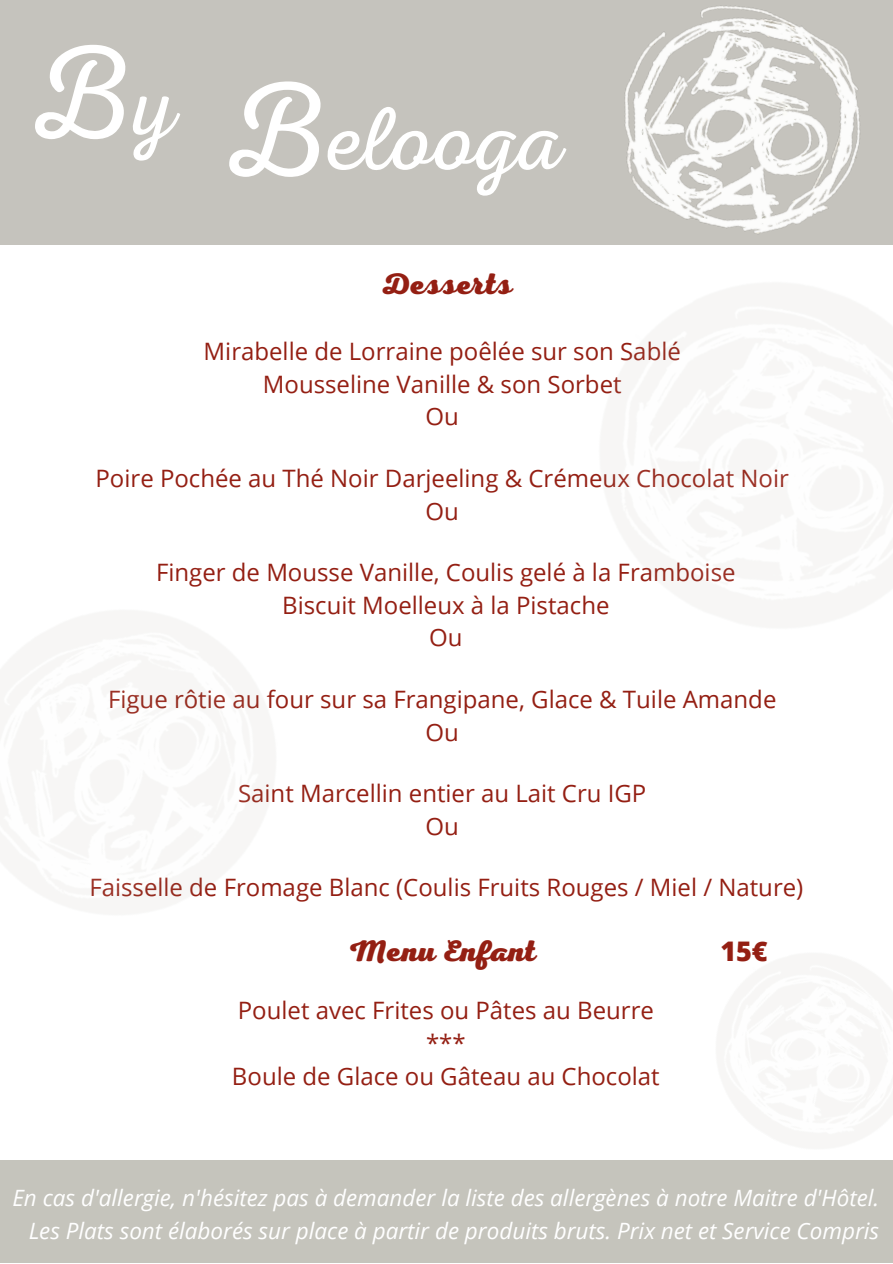
<style>
.page{position:relative;width:893px;height:1264px;background:#fff}
.page>*{position:absolute;margin:0;border:0;box-sizing:border-box;transform-origin:0 0}
.t1{font:133.35px "RTL Adam Script Light";color:#fff}
.t2{font:89.85px "RTL Adam Script Light";color:#fff}
.t3{font:30px "RTL Adam Script Heavy";color:#941f13}
.t4{font:800 27px "Open Sans";color:#941f13}
.t5{font:24px/32.5px "Open Sans";color:#941f13;text-align:center}
.t6{font:italic 22.5px "Open Sans";color:#fff}
.s1{font-size:134.85px}
</style>
<div class="page">
<div style="left:0;top:0;width:892px;height:244px;background:#c5c3bd"></div>
<div style="left:0;top:1160px;width:892px;height:102px;background:#c5c4bc"></div>
<img style="left:625px;top:6px;width:235px;height:214px">
<img style="left:525px;top:220px;width:367px;height:25px">
<h1 class="t1" style="left:23px;top:17px;width:113px">B</h1>
<h2 class="t2" style="left:136px;top:88px;width:429px">y <span class="s1">B</span>elooga</h2>
<p class="t3" style="left:380px;top:267px;width:133px">Desserts</p>
<p class="t5" style="left:204px;top:334px;width:478px">Mirabelle de Lorraine poêlée sur son Sablé<br>Mousseline Vanille &amp; son Sorbet<br>Ou</p>
<p class="t5" style="left:95px;top:461px;width:694px">Poire Pochée au Thé Noir Darjeeling &amp; Crémeux Chocolat Noir<br>Ou</p>
<p class="t5" style="left:156px;top:555px;width:581px">Finger de Mousse Vanille, Coulis gelé à la Framboise<br>Biscuit Moelleux à la Pistache<br>Ou</p>
<p class="t5" style="left:108px;top:682px;width:670px">Figue rôtie au four sur sa Frangipane, Glace &amp; Tuile Amande<br>Ou</p>
<p class="t5" style="left:238px;top:776px;width:410px">Saint Marcellin entier au Lait Cru IGP<br>Ou</p>
<p class="t5" style="left:89px;top:870px;width:715px">Faisselle de Fromage Blanc (Coulis Fruits Rouges / Miel / Nature)</p>
<p class="t3" style="left:349px;top:933px;width:188px">Menu Enfant</p>
<p class="t4" style="left:720px;top:932px;width:49px">15€</p>
<p class="t5" style="left:232px;top:993px;width:429px">Poulet avec Frites ou Pâtes au Beurre ***<br>Boule de Glace ou Gâteau au Chocolat</p>
<p class="t6" style="left:12px;top:1181px;width:868px">En cas d'allergie, n'hésitez pas à demander la liste des allergènes à notre Maitre d'Hôtel.</p>
<p class="t6" style="left:29px;top:1214px;width:852px">Les Plats sont élaborés sur place à partir de produits bruts. Prix net et Service Compris</p>
</div>
